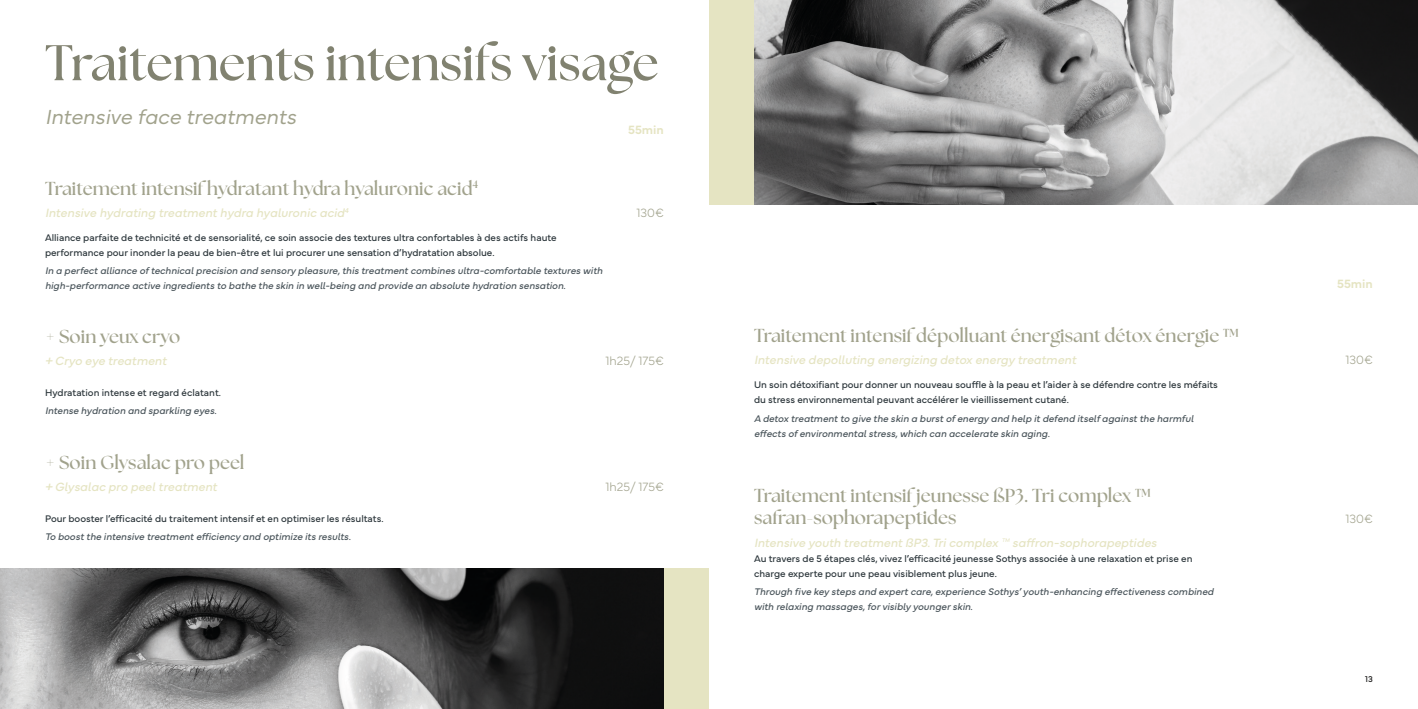
<style>
.page{position:relative;width:1418px;height:709px;background:#fff}
.page>*{position:absolute;margin:0;border:0;box-sizing:border-box;transform-origin:0 0}
.t1{font:700 50px "The Seasons";color:#818270}
.t2{font:italic 300 21.25px "Mundial";color:#a1a28c}
.Treatment_title{font:700 18.75px "The Seasons";color:#a1a28c}
.Treatment_title_english{font:italic 12.5px "Mundial";color:#e5e4c2}
.t3{font:100 12.5px "Mundial";color:#a1a28c}
.t4{font:600 12.5px "Mundial";color:#e5e4c2}
.t5{font:10px/15px "Mundial";color:#2c363b}
.t6{font:italic 10px/15px "Mundial";color:#49545a}
.t7{font:8.75px "Mundial";color:#1b1a19}
</style>
<div class="page">
<div style="left:709px;top:0;width:663px;height:204px;background:#e5e4c2"></div>
<div style="left:45px;top:569px;width:664px;height:140px;background:#e5e4c2"></div>
<img style="left:0;top:569px;width:664px;height:140px">
<img style="left:754px;top:0;width:663px;height:204px">
<p class="t1" style="left:45px;top:29px;width:615px">Traitements intensifs visage</p>
<p class="t2" style="left:45px;top:100px;width:253px">Intensive face treatments</p>
<p class="t4" style="left:628px;top:120px;width:37px">55min</p>
<p class="Treatment_title" style="left:45px;top:175px;width:434px">Traitement intensif hydratant hydra hyaluronic acid<sup>4</sup></p>
<p class="Treatment_title_english" style="left:45px;top:203px;width:305px">Intensive hydrating treatment hydra hyaluronic acid<sup>4</sup></p>
<p class="t3" style="left:636px;top:203px;width:29px">130€</p>
<p class="t5" style="left:45px;top:229px;width:513px">Alliance parfaite de technicité et de sensorialité, ce soin associe des textures ultra confortables à des actifs haute performance pour inonder la peau de bien-être et lui procurer une sensation d’hydratation absolue.</p>
<p class="t6" style="left:45px;top:262px;width:559px">In a perfect alliance of technical precision and sensory pleasure, this treatment combines ultra-comfortable textures with high-performance active ingredients to bathe the skin in well-being and provide an absolute hydration sensation.</p>
<p class="Treatment_title" style="left:45px;top:323px;width:137px">+ Soin yeux cryo</p>
<p class="Treatment_title_english" style="left:45px;top:351px;width:123px">+ Cryo eye treatment</p>
<p class="t3" style="left:605px;top:351px;width:60px">1h25/ 175€</p>
<p class="t5" style="left:45px;top:384px;width:177px">Hydratation intense et regard éclatant.</p>
<p class="t6" style="left:45px;top:402px;width:173px">Intense hydration and sparkling eyes.</p>
<p class="Treatment_title" style="left:45px;top:449px;width:201px">+ Soin Glysalac pro peel</p>
<p class="Treatment_title_english" style="left:45px;top:477px;width:173px">+ Glysalac pro peel treatment</p>
<p class="t3" style="left:605px;top:477px;width:60px">1h25/ 175€</p>
<p class="t5" style="left:45px;top:510px;width:340px">Pour booster l’efficacité du traitement intensif et en optimiser les résultats.</p>
<p class="t6" style="left:45px;top:528px;width:307px">To boost the intensive treatment efficiency and optimize its results.</p>
<p class="t4" style="left:1336px;top:274px;width:37px">55min</p>
<p class="Treatment_title" style="left:754px;top:323px;width:486px">Traitement intensif dépolluant énergisant détox énergie ™</p>
<p class="Treatment_title_english" style="left:754px;top:350px;width:323px">Intensive depolluting energizing detox energy treatment</p>
<p class="t3" style="left:1345px;top:350px;width:29px">130€</p>
<p class="t5" style="left:754px;top:376px;width:465px">Un soin détoxifiant pour donner un nouveau souffle à la peau et l’aider à se défendre contre les méfaits du stress environnemental peuvant accélérer le vieillissement cutané.</p>
<p class="t6" style="left:754px;top:410px;width:441px">A detox treatment to give the skin a burst of energy and help it defend itself against the harmful effects of environmental stress, which can accelerate skin aging.</p>
<p class="Treatment_title" style="left:754px;top:482px;width:398px">Traitement intensif jeunesse ßP3. Tri complex ™</p>
<p class="Treatment_title" style="left:754px;top:505px;width:204px">safran-sophorapeptides</p>
<p class="Treatment_title_english" style="left:754px;top:533px;width:404px">Intensive youth treatment ßP3. Tri complex ™ saffron-sophorapeptides</p>
<p class="t5" style="left:754px;top:550px;width:440px">Au travers de 5 étapes clés, vivez l’efficacité jeunesse Sothys associée à une relaxation et prise en charge experte pour une peau visiblement plus jeune.</p>
<p class="t6" style="left:754px;top:583px;width:461px">Through five key steps and expert care, experience Sothys’ youth-enhancing effectiveness combined with relaxing massages, for visibly younger skin.</p>
<p class="t3" style="left:1345px;top:509px;width:29px">130€</p>
<p class="t7" style="left:1365px;top:672px;width:9px">13</p>
</div>
